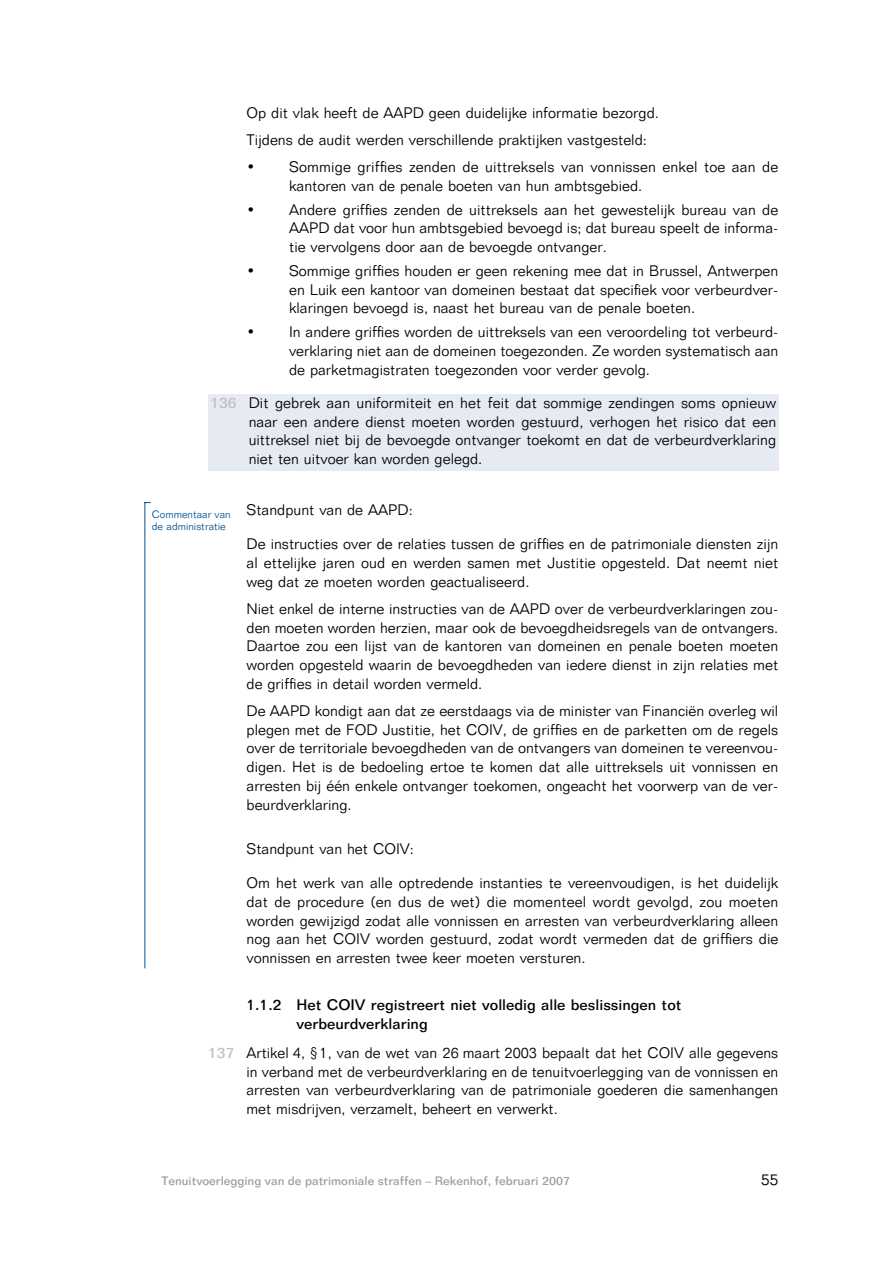
<style>
.page{position:relative;width:893px;height:1263px;background:#fff}
.page>*{position:absolute;margin:0;border:0;box-sizing:border-box;transform-origin:0 0}
.t1{font:300 15.75px "Folio BT";color:#000}
.t2{font:300 15px/18.8px "Folio BT";color:#000;text-align:justify}
.t3{font:500 15px/18.8px "Folio BT";color:#000}
.t4{font:500 12px "Folio BT";color:#9c9d9f}
.t5{font:300 10.5px/12px "Folio BT";color:#005291}
.s1{font-weight:500;color:#c0c0c0}
</style>
<div class="page">
<div style="left:208px;top:394px;width:570px;height:77px;background:#e6eaf3"></div>
<hr style="left:144px;top:502px;width:1px;height:466px;background:#005291">
<p class="t2" style="left:246px;top:105px;width:414px">Op dit vlak heeft de AAPD geen duidelijke informatie bezorgd.</p>
<p class="t2" style="left:246px;top:132px;width:402px">Tijdens de audit werden verschillende praktijken vastgesteld:</p>
<p class="t2" style="left:289px;top:159px;width:490px">Sommige griffies zenden de uittreksels van vonnissen enkel toe aan de</p>
<p class="t2" style="left:289px;top:175px;width:490px;line-height:23.9px">kantoren van de penale boeten van hun ambtsgebied.<br>Andere griffies zenden de uittreksels aan het gewestelijk bureau van de</p>
<p class="t2" style="left:289px;top:220px;width:490px">AAPD dat voor hun ambtsgebied bevoegd is; dat bureau speelt de informa&shy;tie vervolgens door aan de bevoegde ontvanger.</p>
<p class="t2" style="left:289px;top:263px;width:491px">Sommige griffies houden er geen rekening mee dat in Brussel, Antwerpen en Luik een kantoor van domeinen bestaat dat specifiek voor verbeurdver&shy;klaringen bevoegd is, naast het bureau van de penale boeten.</p>
<p class="t2" style="left:289px;top:324px;width:490px">In andere griffies worden de uittreksels van een veroordeling tot verbeurd&shy;verklaring niet aan de domeinen toegezonden. Ze worden systematisch aan de parketmagistraten toegezonden voor verder gevolg.</p>
<p class="t2" style="left:249px;top:395px;width:529px;text-indent:-38px"><span class="s1">136</span> Dit gebrek aan uniformiteit en het feit dat sommige zendingen soms opnieuw naar een andere dienst moeten worden gestuurd, verhogen het risico dat een uittreksel niet bij de bevoegde ontvanger toekomt en dat de verbeurdverklaring niet ten uitvoer kan worden gelegd.</p>
<p class="t2" style="left:246px;top:502px;width:168px">Standpunt van de AAPD:</p>
<p class="t2" style="left:246px;top:536px;width:533px">De instructies over de relaties tussen de griffies en de patrimoniale diensten zijn al ettelijke jaren oud en werden samen met Justitie opgesteld. Dat neemt niet weg dat ze moeten worden geactualiseerd.</p>
<p class="t2" style="left:246px;top:601px;width:533px">Niet enkel de interne instructies van de AAPD over de verbeurdverklaringen zou&shy;den moeten worden herzien, maar ook de bevoegdheidsregels van de ontvangers.<br>Daartoe zou een lijst van de kantoren van domeinen en penale boeten moeten worden opgesteld waarin de bevoegdheden van iedere dienst in zijn relaties met de griffies in detail worden vermeld.</p>
<p class="t2" style="left:246px;top:703px;width:533px">De AAPD kondigt aan dat ze eerstdaags via de minister van Financiën overleg wil plegen met de FOD Justitie, het COIV, de griffies en de parketten om de regels over de territoriale bevoegdheden van de ontvangers van domeinen te vereenvou&shy;digen. Het is de bedoeling ertoe te komen dat alle uittreksels uit vonnissen en arresten bij één enkele ontvanger toekomen, ongeacht het voorwerp van de ver&shy;beurdverklaring.</p>
<p class="t2" style="left:246px;top:841px;width:169px">Standpunt van het COIV:</p>
<p class="t2" style="left:246px;top:875px;width:533px">Om het werk van alle optredende instanties te vereenvoudigen, is het duidelijk dat de procedure (en dus de wet) die momenteel wordt gevolgd, zou moeten worden gewijzigd zodat alle vonnissen en arresten van verbeurdverklaring alleen nog aan het COIV worden gestuurd, zodat wordt vermeden dat de griffiers die vonnissen en arresten twee keer moeten versturen.</p>
<p class="t3" style="left:296px;top:997px;width:386px;text-indent:-50px">1.1.2 Het COIV registreert niet volledig alle beslissingen tot verbeurdverklaring</p>
<p class="t2" style="left:246px;top:1045px;width:533px;text-indent:-38px"><span class="s1">137</span> Artikel 4, § 1, van de wet van 26 maart 2003 bepaalt dat het COIV alle gegevens in verband met de verbeurdverklaring en de tenuitvoerlegging van de vonnissen en arresten van verbeurdverklaring van de patrimoniale goederen die samenhangen met misdrijven, verzamelt, beheert en verwerkt.</p>
<p class="t2" style="left:246px;top:159px;width:10px">•</p>
<p class="t2" style="left:246px;top:202px;width:10px">•</p>
<p class="t2" style="left:246px;top:263px;width:10px">•</p>
<p class="t2" style="left:246px;top:324px;width:10px">•</p>
<p class="t5" style="left:152px;top:510px;width:80px">Commentaar van de administratie</p>
<p class="t4" style="left:161px;top:1177px;width:410px">Tenuitvoerlegging van de patrimoniale straffen – Rekenhof, februari 2007</p>
<p class="t1" style="left:761px;top:1174px;width:19px">55</p>
</div>
